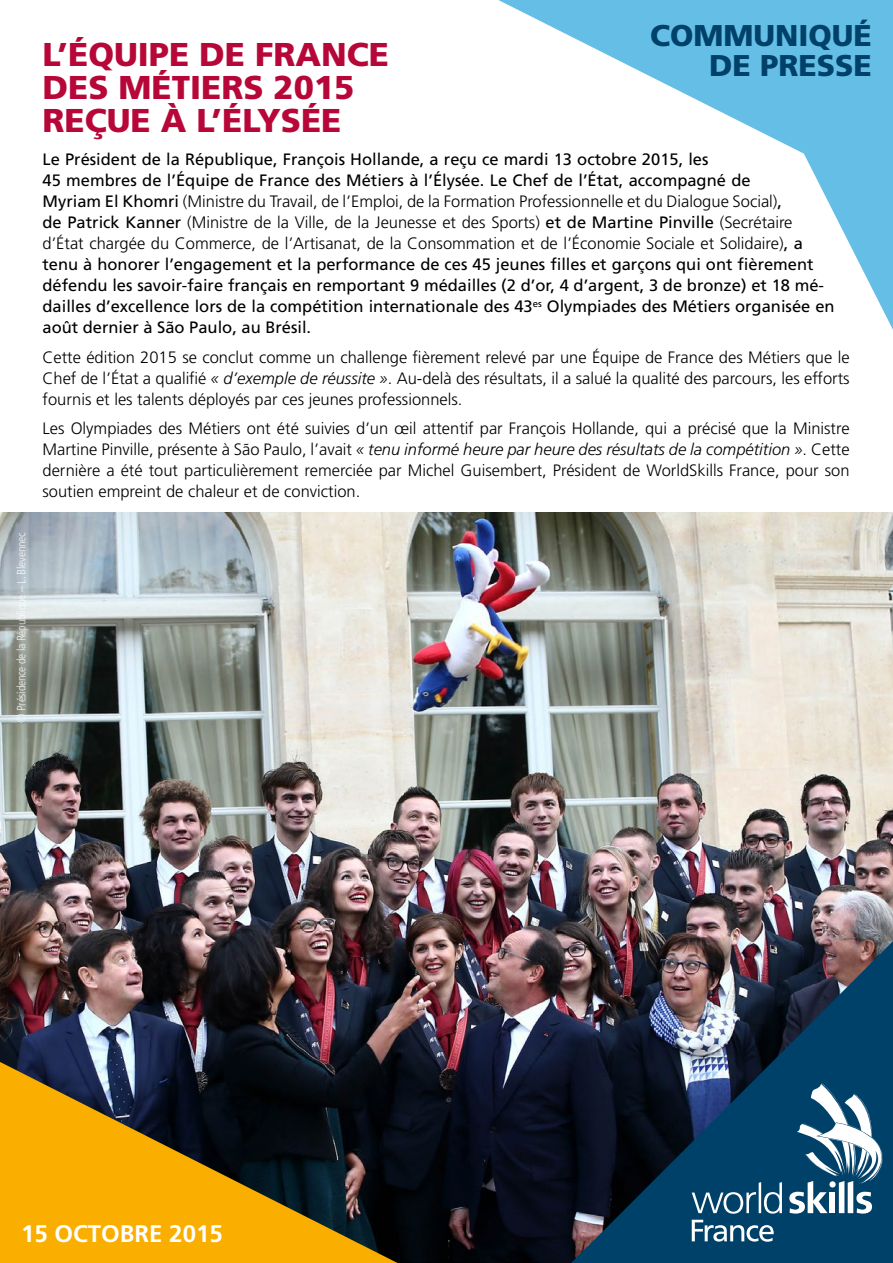
<style>
.page{position:relative;width:893px;height:1263px;background:#fff}
.page>*{position:absolute;margin:0;border:0;box-sizing:border-box;transform-origin:0 0}
.t1{font:900 33px/33px "Frutiger LT Pro";color:#b70738}
.t2{font:900 30px/30px "Frutiger LT Pro";color:#004169;text-align:right}
.t3{font:700 24px "Frutiger LT Pro";color:#fff}
.t4{font:16.5px/21px "Frutiger LT Pro";color:#000}
.t5{font:300 16.5px/21px "Frutiger LT Pro";color:#000;text-align:justify}
.t6{font:300 condensed 12px "Frutiger";letter-spacing:-.02em;color:#fff}
.s1{font-weight:300}
.s2{font-style:italic}
</style>
<div class="page">
<img style="left:0;top:512px;width:893px;height:751px">
<svg style="left:498px;top:0;width:395px;height:330px"></svg>
<img style="left:571px;top:941px;width:322px;height:322px">
<svg style="left:0;top:1062px;width:397px;height:201px;background:#805f10"></svg>
<svg style="left:692px;top:1220px;width:82px;height:22px"></svg>
<svg style="left:692px;top:1182px;width:90px;height:32px"></svg>
<svg style="left:789px;top:1083px;width:94px;height:130px"></svg>
<p class="t6" style="left:14px;top:723px;width:192px;rotate:-90deg">© Présidence de la République – L. Blevennec</p>
<h2 class="t2" style="left:650px;top:21px;width:223px">COMMUNIQUÉ<br>DE PRESSE</h2>
<h1 class="t1" style="left:43px;top:37px;width:348px">L’ÉQUIPE DE FRANCE<br>DES MÉTIERS 2015<br>REÇUE À L’ÉLYSÉE</h1>
<p class="t4" style="left:43px;top:149px;width:794px">Le Président de la République, François Hollande, a reçu ce mardi 13 octobre 2015, les<br>45 membres de l’Équipe de France des Métiers à l’Élysée. Le Chef de l’État, accompagné de<br>Myriam El Khomri <span class="s1">(Ministre du Travail, de l’Emploi, de la Formation Professionnelle et du Dialogue Social)</span>,<br>de Patrick Kanner <span class="s1">(Ministre de la Ville, de la Jeunesse et des Sports)</span> et de Martine Pinville <span class="s1">(Secrétaire d’État chargée du Commerce, de l’Artisanat, de la Consommation et de l’Économie Sociale et Solidaire)</span>, a tenu à honorer l’engagement et la performance de ces 45 jeunes filles et garçons qui ont fièrement défendu les savoir-faire français en remportant 9 médailles (2 d’or, 4 d’argent, 3 de bronze) et 18 mé&shy;dailles d’excellence lors de la compétition internationale des 43<sup>es</sup> Olympiades des Métiers organisée en août dernier à São Paulo, au Brésil.</p>
<p class="t5" style="left:43px;top:347px;width:809px">Cette édition 2015 se conclut comme un challenge fièrement relevé par une Équipe de France des Métiers que le Chef de l’État a qualifié <span class="s2">« d’exemple de réussite »</span>. Au-delà des résultats, il a salué la qualité des parcours, les efforts fournis et les talents déployés par ces jeunes professionnels.</p>
<p class="t5" style="left:43px;top:418px;width:809px">Les Olympiades des Métiers ont été suivies d’un œil attentif par François Hollande, qui a précisé que la Ministre Martine Pinville, présente à São Paulo, l’avait <span class="s2">« tenu informé heure par heure des résultats de la compétition »</span>. Cette dernière a été tout particulièrement remerciée par Michel Guisembert, Président de WorldSkills France, pour son soutien empreint de chaleur et de conviction.</p>
<h3 class="t3" style="left:21px;top:1219px;width:203px">15 OCTOBRE 2015</h3>
</div>
